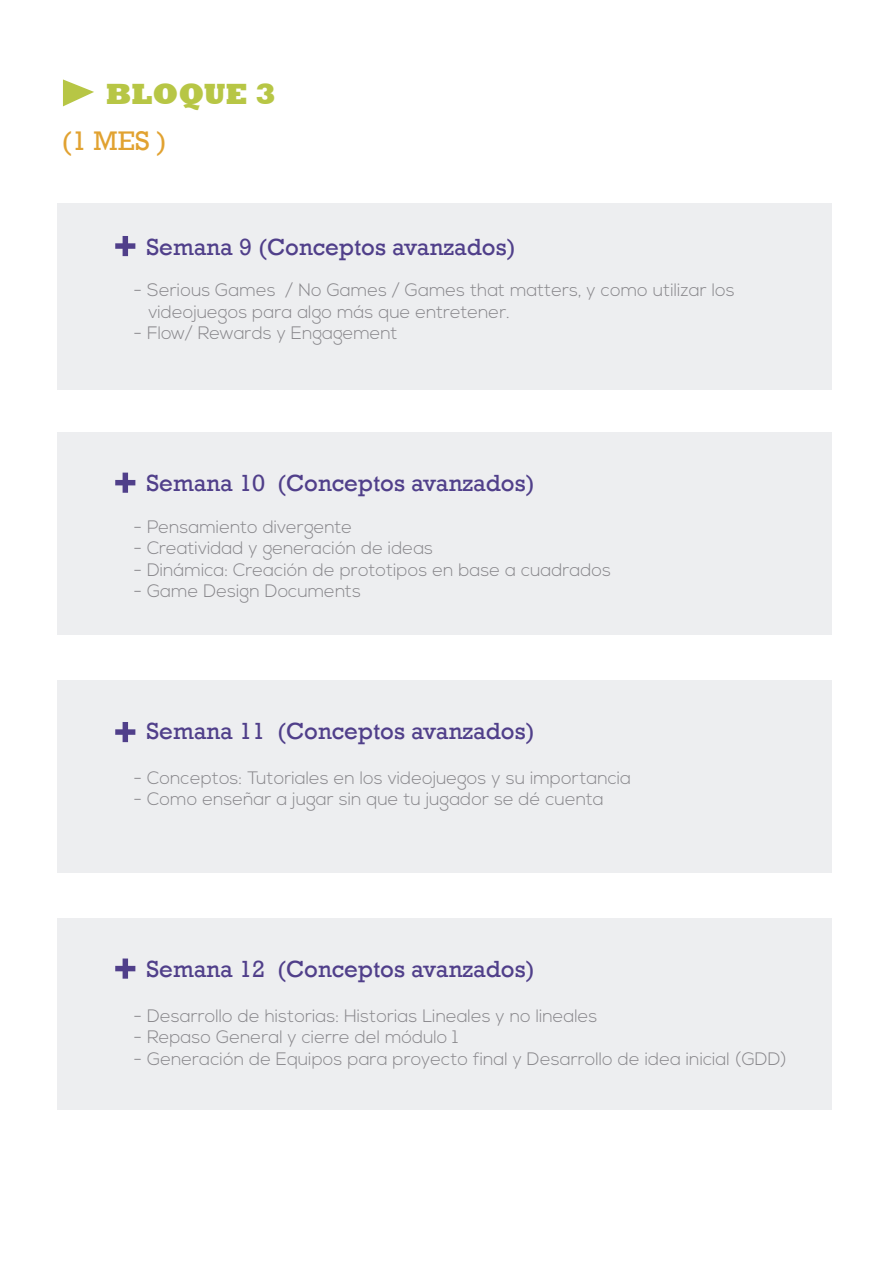
<style>
.page{position:relative;width:893px;height:1263px;background:#fff}
.page>*{position:absolute;margin:0;border:0;box-sizing:border-box;transform-origin:0 0}
.t1{font:800 30px "Rockwell";color:#b7c645}
.t2{font:27.6px "Rockwell";color:#e1a231}
.t3{font:24px "Rockwell";color:#503f8a}
.t4{font:300 18px/21.6px "Nexa";color:#87868a}
</style>
<div class="page">
<svg style="left:63px;top:79px;width:31px;height:27px"></svg>
<div style="left:57px;top:203px;width:774px;height:186px;background:#edeef0"></div>
<div style="left:123px;top:236px;width:5px;height:20px;background:#503f8a"></div>
<div style="left:115px;top:243px;width:20px;height:6px;background:#503f8a"></div>
<div style="left:57px;top:432px;width:774px;height:202px;background:#edeef0"></div>
<div style="left:123px;top:473px;width:5px;height:20px;background:#503f8a"></div>
<div style="left:115px;top:480px;width:20px;height:5px;background:#503f8a"></div>
<div style="left:57px;top:680px;width:774px;height:192px;background:#edeef0"></div>
<div style="left:123px;top:722px;width:5px;height:20px;background:#503f8a"></div>
<div style="left:115px;top:729px;width:20px;height:6px;background:#503f8a"></div>
<div style="left:57px;top:918px;width:774px;height:191px;background:#edeef0"></div>
<div style="left:123px;top:958px;width:5px;height:21px;background:#503f8a"></div>
<div style="left:115px;top:966px;width:20px;height:5px;background:#503f8a"></div>
<h1 class="t1" style="left:106px;top:76px;width:172px">BLOQUE 3</h1>
<h2 class="t2" style="left:61px;top:125px;width:107px">(1 MES )</h2>
<h3 class="t3" style="left:147px;top:233px;width:371px">Semana 9 (Conceptos avanzados)</h3>
<p class="t4" style="left:148px;top:280px;width:588px;text-indent:-15px">- Serious Games / No Games / Games that matters, y como utilizar los videojuegos para algo más que entretener.</p>
<p class="t4" style="left:134px;top:323px;width:266px">- Flow/ Rewards y Engagement</p>
<h3 class="t3" style="left:147px;top:469px;width:390px">Semana 10 (Conceptos avanzados)</h3>
<p class="t4" style="left:134px;top:516px;width:220px">- Pensamiento divergente</p>
<p class="t4" style="left:134px;top:538px;width:301px">- Creatividad y generación de ideas</p>
<p class="t4" style="left:134px;top:560px;width:479px">- Dinámica: Creación de prototipos en base a cuadrados</p>
<p class="t4" style="left:134px;top:581px;width:229px">- Game Design Documents</p>
<h3 class="t3" style="left:147px;top:717px;width:390px">Semana 11 (Conceptos avanzados)</h3>
<p class="t4" style="left:134px;top:767px;width:499px">- Conceptos: Tutoriales en los videojuegos y su importancia</p>
<p class="t4" style="left:134px;top:789px;width:472px">- Como enseñar a jugar sin que tu jugador se dé cuenta</p>
<h3 class="t3" style="left:147px;top:955px;width:390px">Semana 12 (Conceptos avanzados)</h3>
<p class="t4" style="left:134px;top:1005px;width:466px">- Desarrollo de historias: Historias Lineales y no lineales</p>
<p class="t4" style="left:134px;top:1027px;width:326px">- Repaso General y cierre del módulo 1</p>
<p class="t4" style="left:134px;top:1048px;width:655px">- Generación de Equipos para proyecto final y Desarrollo de idea inicial (GDD)</p>
</div>
